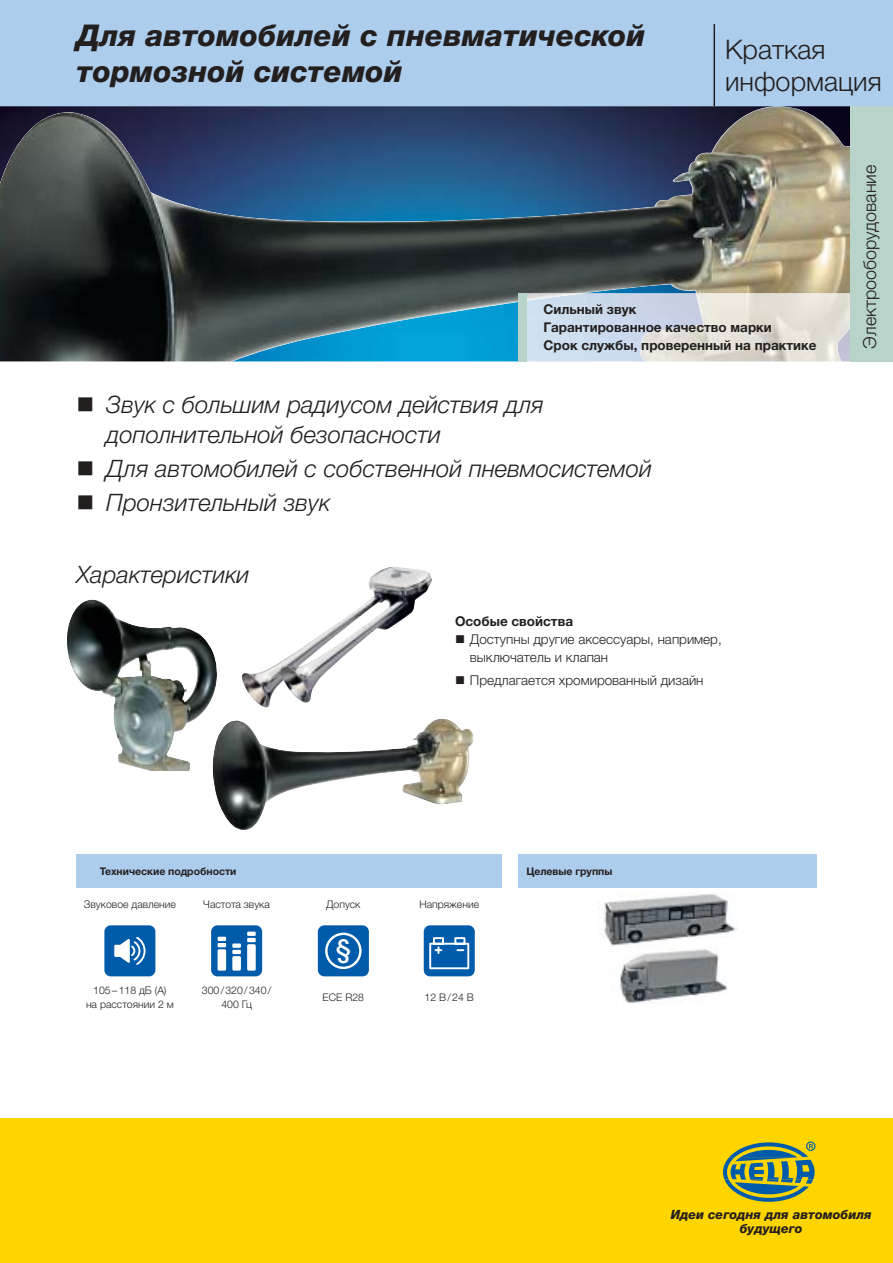
<style>
.page{position:relative;width:893px;height:1263px;background:#fff}
.page>*{position:absolute;margin:0;border:0;box-sizing:border-box;transform-origin:0 0}
.t1{font:italic 800 30px/36px "Hella Helvetica Neue";color:#231f1f}
.t2{font:300 27px/32.4px "Hella Helvetica Neue";color:#231f1f}
.t3{font:500 25.95px "Hella Helvetica Neue";color:#fff}
.t4{font:italic 300 24px/30px "Hella Helvetica Neue";color:#231f1f}
.t5{font:300 18px "Hella Helvetica Neue";color:#231f1f}
.t6{font:700 13.5px/18px "Hella Helvetica Neue";color:#231f1f}
.t7{font:300 13.5px/18px "Hella Helvetica Neue";color:#231f1f}
.t8{font:italic 800 12.75px/14.2px "Hella Helvetica Neue";color:#231f1f;text-align:center}
.t9{font:300 10.5px/13.5px "Hella Helvetica Neue";color:#231f1f;text-align:center}
.t10{font:700 10.5px "Hella Helvetica Neue";color:#231f1f}
</style>
<div class="page">
<img style="left:242px;top:567px;width:190px;height:140px">
<div style="left:0;top:0;width:893px;height:106px;background:#adcded"></div>
<div style="left:0;top:1118px;width:893px;height:145px;background:#ffd500"></div>
<svg style="left:723px;top:1141px;width:92px;height:61px"></svg>
<hr style="left:714px;top:24px;width:1px;height:82px;background:#231f1f">
<div style="left:77px;top:855px;width:425px;height:33px;background:#adcded"></div>
<div style="left:104px;top:925px;width:51px;height:51px;background:#005baa;border-radius:6px"></div>
<svg style="left:114px;top:936px;width:32px;height:29px"></svg>
<div style="left:211px;top:925px;width:51px;height:51px;background:#005baa;border-radius:6px"></div>
<div style="left:218px;top:950px;width:7px;height:20px;background:#fff"></div>
<div style="left:218px;top:949px;width:8px;height:22px;border:2px solid #fff"></div>
<div style="left:233px;top:957px;width:7px;height:13px;background:#fff"></div>
<div style="left:232px;top:956px;width:9px;height:15px;border:2px solid #fff"></div>
<div style="left:248px;top:945px;width:7px;height:25px;background:#fff"></div>
<div style="left:247px;top:944px;width:9px;height:27px;border:2px solid #fff"></div>
<svg style="left:218px;top:937px;width:8px;height:10px"></svg>
<svg style="left:232px;top:949px;width:9px;height:5px"></svg>
<div style="left:232px;top:943px;width:9px;height:5px;border:2px solid #fff"></div>
<svg style="left:247px;top:937px;width:9px;height:5px"></svg>
<div style="left:247px;top:931px;width:9px;height:5px;border:2px solid #fff"></div>
<div style="left:318px;top:925px;width:51px;height:51px;background:#005baa;border-radius:6px"></div>
<div style="left:325px;top:933px;width:37px;height:36px;border:2px solid #fff;border-radius:50%"></div>
<div style="left:424px;top:925px;width:51px;height:51px;background:#005baa;border-radius:6px"></div>
<svg style="left:429px;top:937px;width:41px;height:33px"></svg>
<div style="left:518px;top:855px;width:298px;height:33px;background:#adcded"></div>
<img style="left:599px;top:894px;width:138px;height:53px">
<img style="left:620px;top:949px;width:107px;height:56px">
<img style="left:0;top:106px;width:850px;height:255px">
<img style="left:213px;top:719px;width:261px;height:111px">
<img style="left:67px;top:600px;width:151px;height:171px">
<svg style="left:526px;top:361px;width:367px;height:1px"></svg>
<img style="left:527px;top:293px;width:323px;height:68px">
<div style="left:518px;top:293px;width:9px;height:68px;background:#b8d3ca"></div>
<div style="left:850px;top:106px;width:43px;height:255px;background:#b8d3ca"></div>
<p class="t1" style="left:77px;top:20px;width:571px">Для автомобилей с пневматической тормозной системой</p>
<p class="t2" style="left:725px;top:36px;width:158px">Краткая информация</p>
<p class="t6" style="left:543px;top:302px;width:275px">Сильный звук<br>Гарантированное качество марки<br>Срок службы, проверенный на практике</p>
<p class="t4" style="left:106px;top:392px;width:439px">Звук с большим радиусом действия для дополнительной безопасности</p>
<p class="t4" style="left:106px;top:454px;width:547px;line-height:34.2px">Для автомобилей с собственной пневмосистемой<br>Пронзительный звук</p>
<p class="t4" style="left:77px;top:562px;width:174px">Характеристики</p>
<p class="t6" style="left:455px;top:614px;width:120px">Особые свойства</p>
<p class="t7" style="left:470px;top:632px;width:253px">Доступны другие аксессуары, например, выключатель и клапан</p>
<p class="t7" style="left:470px;top:672px;width:235px">Предлагается хромированный дизайн</p>
<p class="t5" style="left:863px;top:349px;width:186px;rotate:-90deg">Электрооборудование</p>
<p class="t10" style="left:100px;top:868px;width:138px">Технические подробности</p>
<p class="t9" style="left:84px;top:899px;width:93px">Звуковое давление</p>
<p class="t9" style="left:203px;top:899px;width:68px">Частота звука</p>
<p class="t9" style="left:326px;top:899px;width:36px">Допуск</p>
<p class="t9" style="left:419px;top:899px;width:61px">Напряжение</p>
<p class="t3" style="left:336px;top:933px;width:16px">§</p>
<p class="t9" style="left:86px;top:985px;width:89px">105 – 118 дБ (A)<br>на расстоянии 2 м</p>
<p class="t9" style="left:202px;top:985px;width:71px">300 / 320 / 340 /<br>400 Гц</p>
<p class="t9" style="left:323px;top:992px;width:43px">ECE R28</p>
<p class="t9" style="left:425px;top:992px;width:51px">12 В / 24 В</p>
<p class="t10" style="left:527px;top:868px;width:87px">Целевые группы</p>
<p class="t8" style="left:671px;top:1208px;width:203px">Идеи сегодня для автомобиля будущего</p>
</div>
